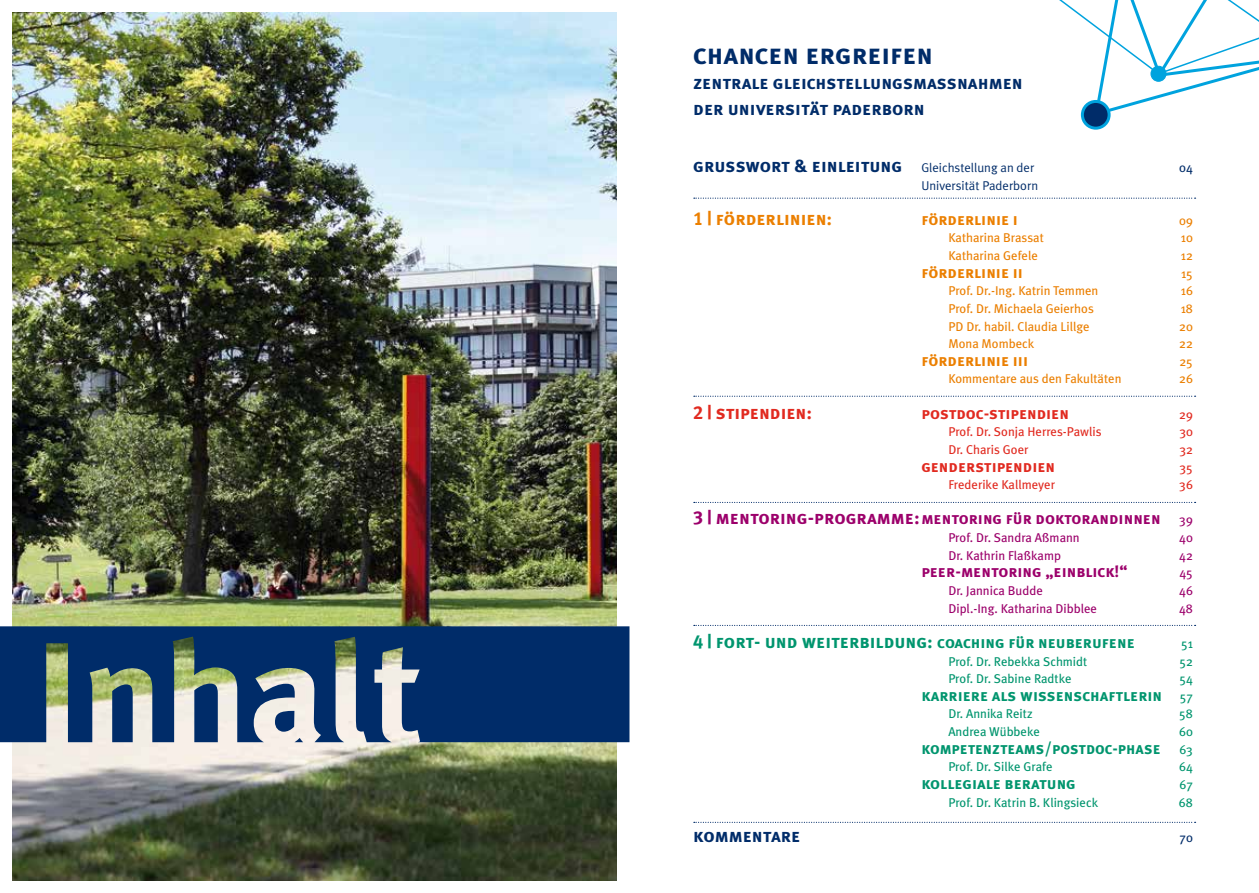
<style>
.page{position:relative;width:1259px;height:893px;background:#fff}
.page>*{position:absolute;margin:0;border:0;box-sizing:border-box;transform-origin:0 0}
.t1{font:28.5px "Meta Plus Bold Caps";color:#002c69}
.t2{font:18.75px/25.5px "Meta Plus Bold Caps";color:#002c69}
.t3{font:18.75px "Meta Plus Bold Caps";color:#00956e}
.t4{font:18.75px "Meta Plus Bold Caps";color:#eb7f00}
.t5{font:18.75px "Meta Plus Bold Caps";color:#e12a20}
.t6{font:16.5px "Meta Plus Bold Caps";color:#00956e}
.t7{font:16.5px "Meta Plus Bold Caps";color:#9c006b}
.t8{font:16.5px "Meta Plus Bold Caps";color:#eb7f00}
.t9{font:16.5px "Meta Plus Bold Caps";color:#e12a20}
.t10{font:12.75px "Meta Plus";color:#eb7f00}
.t11{font:12.75px "Meta Plus";color:#00956e}
.t12{font:12.75px "Meta Plus";color:#9c006b}
.t13{font:12.75px "Meta Plus";color:#e12a20}
.t14{font:12.75px "Meta Plus Normal";color:#002c69}
.t15{font:12.75px "Meta Plus";color:#002c69}
.s1{font-family:"Meta Plus Normal";font-size:12.75px}
.s2{font-size:18.75px}
.s3{font-size:16.5px}
.s4{font-family:"Meta Plus";font-size:12.75px}
</style>
<div class="page">
<img style="left:13px;top:13px;width:604px;height:867px">
<svg style="left:0;top:626px;width:629px;height:116px;background:#32547c"></svg>
<svg style="left:694px;top:396px;width:501px;height:1px"></svg>
<svg style="left:694px;top:502px;width:501px;height:1px"></svg>
<svg style="left:694px;top:625px;width:501px;height:1px"></svg>
<svg style="left:694px;top:198px;width:501px;height:1px"></svg>
<svg style="left:694px;top:822px;width:501px;height:1px"></svg>
<svg style="left:1059px;top:0;width:200px;height:118px"></svg>
<div style="left:1082px;top:101px;width:27px;height:27px;background:#002c69;border-radius:50%"></div>
<div style="left:1081px;top:100px;width:29px;height:30px;border:3px solid #00a3de;border-radius:50%"></div>
<div style="left:1151px;top:66px;width:15px;height:15px;background:#00a3de;border-radius:50%"></div>
<div style="left:1150px;top:66px;width:16px;height:16px;border:1px solid #00a3de;border-radius:50%"></div>
<h1 class="t1" style="left:693px;top:37px;width:241px">chancen ergreifen</h1>
<h2 class="t2" style="left:693px;top:70px;width:331px">zentrale gleichstellungsmaßnahmen der universität paderborn</h2>
<h2 class="t2" style="left:693px;top:153px;width:342px">grusswort &amp; einleitung <span class="s1">Gleichstellung an der</span></h2>
<p class="t15" style="left:1179px;top:160px;width:15px">04</p>
<p class="t14" style="left:921px;top:178px;width:118px">Universität Paderborn</p>
<h2 class="t4" style="left:693px;top:207px;width:140px">1 | förderlinien:</h2>
<p class="t8" style="left:921px;top:210px;width:98px">förderlinie i</p>
<p class="t10" style="left:1179px;top:213px;width:15px">09</p>
<p class="t10" style="left:948px;top:231px;width:97px">Katharina Brassat</p>
<p class="t10" style="left:1181px;top:231px;width:14px">10</p>
<p class="t10" style="left:948px;top:248px;width:91px">Katharina Gefele</p>
<p class="t10" style="left:1181px;top:248px;width:14px">12</p>
<p class="t8" style="left:921px;top:262px;width:103px">förderlinie ii</p>
<p class="t10" style="left:1181px;top:266px;width:13px">15</p>
<p class="t10" style="left:948px;top:284px;width:151px">Prof. Dr.-Ing. Katrin Temmen</p>
<p class="t10" style="left:1180px;top:284px;width:14px">16</p>
<p class="t10" style="left:948px;top:301px;width:147px">Prof. Dr. Michaela Geierhos</p>
<p class="t10" style="left:1180px;top:301px;width:14px">18</p>
<p class="t10" style="left:948px;top:319px;width:143px">PD Dr. habil. Claudia Lillge</p>
<p class="t10" style="left:1179px;top:319px;width:15px">20</p>
<p class="t10" style="left:948px;top:336px;width:87px">Mona Mombeck</p>
<p class="t10" style="left:1179px;top:336px;width:15px">22</p>
<p class="t8" style="left:921px;top:351px;width:108px">förderlinie iii</p>
<p class="t10" style="left:1179px;top:354px;width:15px">25</p>
<p class="t10" style="left:948px;top:372px;width:175px">Kommentare aus den Fakultäten</p>
<p class="t10" style="left:1179px;top:372px;width:15px">26</p>
<h2 class="t5" style="left:693px;top:401px;width:120px">2 | stipendien:</h2>
<p class="t9" style="left:921px;top:403px;width:149px">postdoc-stipendien</p>
<p class="t13" style="left:1179px;top:407px;width:15px">29</p>
<p class="t13" style="left:948px;top:425px;width:155px">Prof. Dr. Sonja Herres-Pawlis</p>
<p class="t13" style="left:1179px;top:425px;width:15px">30</p>
<p class="t13" style="left:948px;top:442px;width:82px">Dr. Charis Goer</p>
<p class="t13" style="left:1179px;top:442px;width:15px">32</p>
<p class="t9" style="left:921px;top:456px;width:135px">genderstipendien</p>
<p class="t13" style="left:1179px;top:460px;width:15px">35</p>
<p class="t13" style="left:948px;top:477px;width:108px">Frederike Kallmeyer</p>
<p class="t13" style="left:1179px;top:477px;width:15px">36</p>
<p class="t7" style="left:693px;top:509px;width:469px"><span class="s2">3 | mentoring-programme:</span>mentoring für doktorandinnen</p>
<p class="t12" style="left:1179px;top:513px;width:15px">39</p>
<p class="t12" style="left:948px;top:530px;width:133px">Prof. Dr. Sandra Aßmann</p>
<p class="t12" style="left:1179px;top:530px;width:15px">40</p>
<p class="t12" style="left:948px;top:548px;width:114px">Dr. Kathrin Flaßkamp</p>
<p class="t12" style="left:1179px;top:548px;width:15px">42</p>
<p class="t7" style="left:921px;top:562px;width:208px">peer-mentoring „einblick!“</p>
<p class="t12" style="left:1179px;top:566px;width:15px">45</p>
<p class="t12" style="left:948px;top:583px;width:96px">Dr. Jannica Budde</p>
<p class="t12" style="left:1179px;top:583px;width:15px">46</p>
<p class="t12" style="left:948px;top:601px;width:150px">Dipl.-Ing. Katharina Dibblee</p>
<p class="t12" style="left:1179px;top:601px;width:15px">48</p>
<h2 class="t3" style="left:693px;top:630px;width:443px">4 | fort- und weiterbildung: <span class="s3">coaching für neuberufene</span></h2>
<p class="t11" style="left:1181px;top:636px;width:13px">51</p>
<p class="t11" style="left:948px;top:654px;width:140px">Prof. Dr. Rebekka Schmidt</p>
<p class="t11" style="left:1179px;top:654px;width:15px">52</p>
<p class="t11" style="left:948px;top:671px;width:125px">Prof. Dr. Sabine Radtke</p>
<p class="t11" style="left:1179px;top:671px;width:15px">54</p>
<p class="t6" style="left:921px;top:685px;width:273px">karriere als wissenschaftlerin <span class="s4">57</span></p>
<p class="t11" style="left:948px;top:707px;width:86px">Dr. Annika Reitz</p>
<p class="t11" style="left:1179px;top:707px;width:15px">58</p>
<p class="t11" style="left:948px;top:724px;width:93px">Andrea Wübbeke</p>
<p class="t11" style="left:1179px;top:724px;width:15px">60</p>
<p class="t6" style="left:921px;top:738px;width:241px">kompetenzteams/postdoc-phase</p>
<p class="t11" style="left:1179px;top:742px;width:15px">63</p>
<p class="t11" style="left:948px;top:759px;width:106px">Prof. Dr. Silke Grafe</p>
<p class="t11" style="left:1179px;top:759px;width:15px">64</p>
<p class="t6" style="left:921px;top:774px;width:156px">kollegiale beratung</p>
<p class="t11" style="left:1179px;top:777px;width:15px">67</p>
<p class="t11" style="left:948px;top:795px;width:151px">Prof. Dr. Katrin B. Klingsieck</p>
<p class="t11" style="left:1179px;top:795px;width:15px">68</p>
<h2 class="t2" style="left:693px;top:822px;width:109px">kommentare</h2>
<p class="t15" style="left:1179px;top:830px;width:15px">70</p>
</div>
